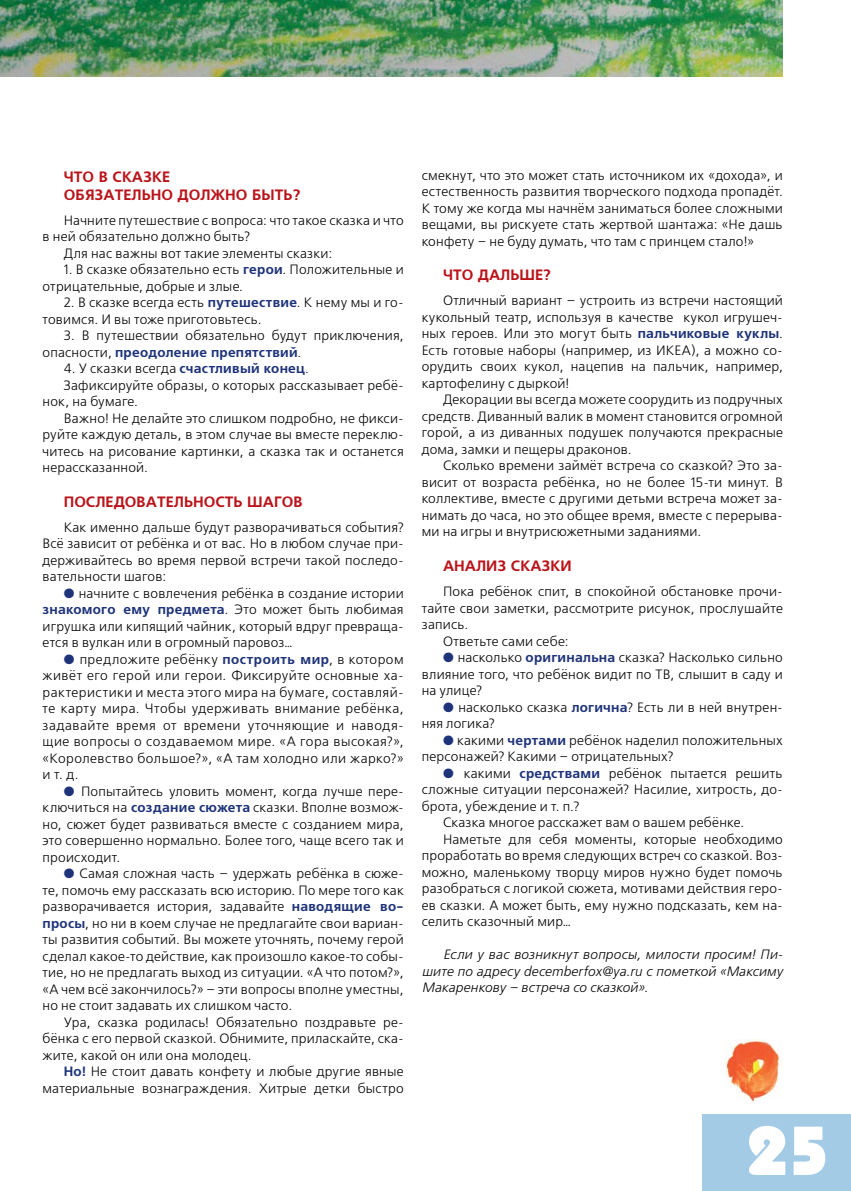
<style>
.page{position:relative;width:851px;height:1191px;background:#fff}
.page>*{position:absolute;margin:0;border:0;box-sizing:border-box;transform-origin:0 0}
.t1{font:800 69px "Bauhaus C";color:#fff}
.t2{font:700 15px/18px "Free Set C";color:#ba141a}
.t3{font:13.5px/16.5px "Free Set C";letter-spacing:.015em;color:#000;text-align:justify}
.t4{font:italic 13.5px/16.5px "Free Set C";letter-spacing:.01em;color:#000;text-align:justify}
.s1{font-weight:700;color:#1e3379}
.s2{color:#1e3379}
</style>
<div class="page">
<div style="left:702px;top:1114px;width:148px;height:77px;background:#a4cbe6"></div>
<img style="left:724px;top:1039px;width:58px;height:62px">
<img style="left:0;top:0;width:782px;height:77px">
<p class="t2" style="left:64px;top:168px;width:238px">ЧТО В СКАЗКЕ<br>ОБЯЗАТЕЛЬНО ДОЛЖНО БЫТЬ?</p>
<p class="t3" style="left:64px;top:212px;width:341px">Начните путешествие с вопроса: что такое сказка и что</p>
<p class="t3" style="left:43px;top:229px;width:209px">в ней обязательно должно быть?</p>
<p class="t3" style="left:64px;top:245px;width:270px">Для нас важны вот такие элементы сказки:</p>
<p class="t3" style="left:43px;top:262px;width:362px;text-indent:21px">1. В сказке обязательно есть <span class="s1">герои</span>. Положительные и отрицательные, добрые и злые.</p>
<p class="t3" style="left:43px;top:295px;width:362px;text-indent:21px">2. В сказке всегда есть <span class="s1">путешествие</span>. К нему мы и го&shy;товимся. И вы тоже приготовьтесь.</p>
<p class="t3" style="left:43px;top:328px;width:362px;text-indent:21px">3. В путешествии обязательно будут приключения, опасности, <span class="s1">преодоление препятствий</span>.</p>
<p class="t3" style="left:64px;top:361px;width:246px">4. У сказки всегда <span class="s1">счастливый конец</span>.</p>
<p class="t3" style="left:64px;top:377px;width:341px">Зафиксируйте образы, о которых рассказывает ребё-</p>
<p class="t3" style="left:43px;top:394px;width:97px">нок, на бумаге.</p>
<p class="t3" style="left:64px;top:410px;width:341px">Важно! Не делайте это слишком подробно, не фикси-</p>
<p class="t3" style="left:43px;top:427px;width:362px">руйте каждую деталь, в этом случае вы вместе переклю-</p>
<p class="t3" style="left:43px;top:443px;width:362px">читесь на рисование картинки, а сказка так и останется</p>
<p class="t3" style="left:43px;top:460px;width:107px">нерассказанной.</p>
<p class="t2" style="left:64px;top:493px;width:240px">ПОСЛЕДОВАТЕЛЬНОСТЬ ШАГОВ</p>
<p class="t3" style="left:43px;top:519px;width:362px;text-indent:21px">Как именно дальше будут разворачиваться события?<br>Всё зависит от ребёнка и от вас. Но в любом случае при&shy;держивайтесь во время первой встречи такой последо&shy;вательности шагов:</p>
<p class="t3" style="left:43px;top:585px;width:362px;text-indent:21px"><span class="s2">●</span> начните с вовлечения ребёнка в создание истории <span class="s1">знакомого ему предмета</span>. Это может быть любимая игрушка или кипящий чайник, который вдруг превраща&shy;ется в вулкан или в огромный паровоз…</p>
<p class="t3" style="left:43px;top:651px;width:362px;text-indent:21px"><span class="s2">●</span> предложите ребёнку <span class="s1">построить мир</span>, в котором живёт его герой или герои. Фиксируйте основные ха&shy;рактеристики и места этого мира на бумаге, составляй&shy;те карту мира. Чтобы удерживать внимание ребёнка, задавайте время от времени уточняющие и наводя&shy;щие вопросы о создаваемом мире. «А гора высокая?», «Королевство большое?», «А там холодно или жарко?» и т. д.</p>
<p class="t3" style="left:43px;top:783px;width:362px;text-indent:21px"><span class="s2">●</span> Попытайтесь уловить момент, когда лучше пере&shy;ключиться на <span class="s1">создание сюжета</span> сказки. Вполне возмож&shy;но, сюжет будет развиваться вместе с созданием мира, это совершенно нормально. Более того, чаще всего так и происходит.</p>
<p class="t3" style="left:43px;top:866px;width:362px;text-indent:21px"><span class="s2">●</span> Самая сложная часть – удержать ребёнка в сюже&shy;те, помочь ему рассказать всю историю. По мере того как разворачивается история, задавайте <span class="s1">наводящие во&shy;просы</span>, но ни в коем случае не предлагайте свои вариан&shy;ты развития событий. Вы можете уточнять, почему герой сделал какое-то действие, как произошло какое-то собы&shy;тие, но не предлагать выход из ситуации. «А что потом?», «А чем всё закончилось?» – эти вопросы вполне уместны, но не стоит задавать их слишком часто.</p>
<p class="t3" style="left:43px;top:1014px;width:362px;text-indent:21px">Ура, сказка родилась! Обязательно поздравьте ре&shy;бёнка с его первой сказкой. Обнимите, приласкайте, ска&shy;жите, какой он или она молодец.</p>
<p class="t3" style="left:43px;top:1064px;width:362px;text-align:right"><span class="s1">Но!</span> Не стоит давать конфету и любые другие явные материальные вознаграждения. Хитрые детки быстро</p>
<p class="t3" style="left:421px;top:167px;width:362px">смекнут, что это может стать источником их «дохода», и естественность развития творческого подхода пропадёт.<br>К тому же когда мы начнём заниматься более сложными вещами, вы рискуете стать жертвой шантажа: «Не дашь конфету – не буду думать, что там с принцем стало!»</p>
<p class="t2" style="left:443px;top:267px;width:110px">ЧТО ДАЛЬШЕ?</p>
<p class="t3" style="left:421px;top:293px;width:362px;text-indent:21px">Отличный вариант – устроить из встречи настоящий кукольный театр, используя в качестве кукол игрушеч&shy;ных героев. Или это могут быть <span class="s1">пальчиковые куклы</span>.<br>Есть готовые наборы (например, из ИКЕА), а можно со&shy;орудить своих кукол, нацепив на пальчик, например, картофелину с дыркой!</p>
<p class="t3" style="left:421px;top:392px;width:362px;text-indent:21px">Декорации вы всегда можете соорудить из подручных средств. Диванный валик в момент становится огромной горой, а из диванных подушек получаются прекрасные дома, замки и пещеры драконов.</p>
<p class="t3" style="left:421px;top:458px;width:362px;text-indent:21px">Сколько времени займёт встреча со сказкой? Это за&shy;висит от возраста ребёнка, но не более 15-ти минут. В коллективе, вместе с другими детьми встреча может за&shy;нимать до часа, но это общее время, вместе с перерыва&shy;ми на игры и внутрисюжетными заданиями.</p>
<p class="t2" style="left:443px;top:557px;width:130px">АНАЛИЗ СКАЗКИ</p>
<p class="t3" style="left:443px;top:584px;width:341px">Пока ребёнок спит, в спокойной обстановке прочи-</p>
<p class="t3" style="left:421px;top:600px;width:362px">тайте свои заметки, рассмотрите рисунок, прослушайте</p>
<p class="t3" style="left:421px;top:617px;width:48px">запись.</p>
<p class="t3" style="left:443px;top:633px;width:127px">Ответьте сами себе:</p>
<p class="t3" style="left:421px;top:650px;width:362px;text-indent:21px"><span class="s2">●</span> насколько <span class="s1">оригинальна</span> сказка? Насколько сильно влияние того, что ребёнок видит по ТВ, слышит в саду и на улице?</p>
<p class="t3" style="left:421px;top:699px;width:362px;text-indent:21px"><span class="s2">●</span> насколько сказка <span class="s1">логична</span>? Есть ли в ней внутрен&shy;няя логика?</p>
<p class="t3" style="left:421px;top:732px;width:362px;text-indent:21px"><span class="s2">●</span> какими <span class="s1">чертами</span> ребёнок наделил положительных персонажей? Какими – отрицательных?</p>
<p class="t3" style="left:443px;top:765px;width:341px"><span class="s2">●</span> какими <span class="s1">средствами</span> ребёнок пытается решить</p>
<p class="t3" style="left:421px;top:782px;width:362px">сложные ситуации персонажей? Насилие, хитрость, до-</p>
<p class="t3" style="left:421px;top:798px;width:159px">брота, убеждение и т. п.?</p>
<p class="t3" style="left:443px;top:815px;width:302px">Сказка многое расскажет вам о вашем ребёнке.</p>
<p class="t3" style="left:443px;top:831px;width:341px">Наметьте для себя моменты, которые необходимо</p>
<p class="t3" style="left:421px;top:847px;width:362px">проработать во время следующих встреч со сказкой. Воз-</p>
<p class="t3" style="left:421px;top:864px;width:362px">можно, маленькому творцу миров нужно будет помочь</p>
<p class="t3" style="left:421px;top:880px;width:362px">разобраться с логикой сюжета, мотивами действия геро-</p>
<p class="t3" style="left:421px;top:897px;width:362px">ев сказки. А может быть, ему нужно подсказать, кем на-</p>
<p class="t3" style="left:421px;top:913px;width:150px">селить сказочный мир…</p>
<p class="t4" style="left:421px;top:946px;width:362px;text-indent:21px">Если у вас возникнут вопросы, милости просим! Пи&shy;шите по адресу decemberfox@ya.ru с пометкой «Максиму Макаренкову – встреча со сказкой».</p>
<h1 class="t1" style="left:744px;top:1109px;width:86px">25</h1>
</div>
